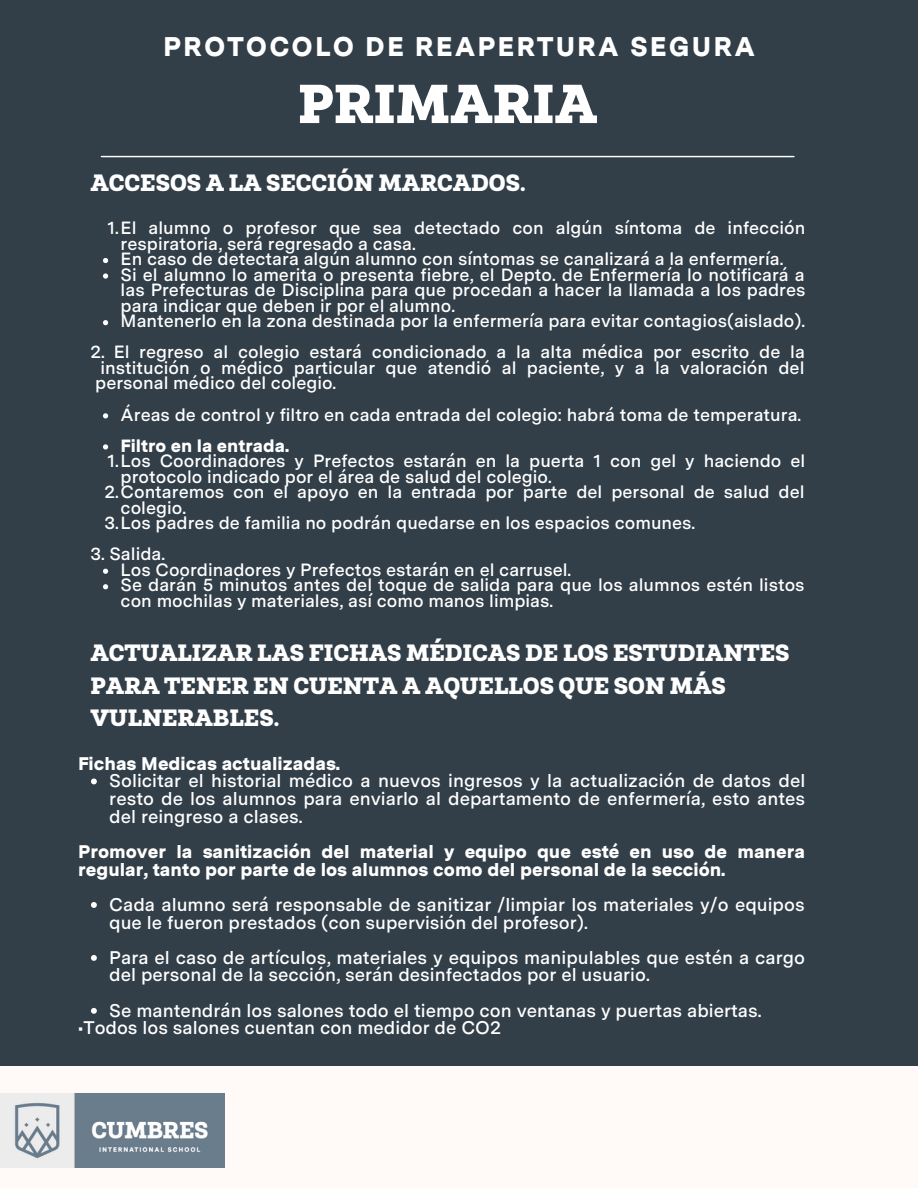
<style>
.page{position:relative;width:918px;height:1188px;background:#323e48}
.page>*{position:absolute;margin:0;border:0;box-sizing:border-box;transform-origin:0 0}
.t1{font:900 55.65px "Newslab";color:#fff}
.t2{font:900 27px "Messina Sans";letter-spacing:.08em;color:#fff}
.t3{font:900 24px/32.7px "Newslab";color:#fff}
.t4{font:600 18.3px/17.7px "Messina Sans";color:#fff}
.t5{font:900 18.3px/17.7px "Messina Sans";color:#fff}
.t6{font:600 17.7px/15.6px "Messina Sans";color:#fff}
.t7{font:900 17.7px "Messina Sans";color:#fff}
</style>
<div class="page">
<hr style="left:102px;top:156px;width:692px;height:1px;background:#fff">
<div style="left:0;top:1066px;width:918px;height:122px;background:#fffaf7"></div>
<img style="left:0;top:1093px;width:225px;height:74px">
<svg style="left:103px;top:258px;width:5px;height:5px"></svg>
<svg style="left:103px;top:273px;width:5px;height:6px"></svg>
<svg style="left:103px;top:320px;width:5px;height:5px"></svg>
<svg style="left:103px;top:413px;width:5px;height:5px"></svg>
<svg style="left:103px;top:444px;width:5px;height:6px"></svg>
<svg style="left:103px;top:569px;width:5px;height:5px"></svg>
<svg style="left:103px;top:584px;width:5px;height:5px"></svg>
<svg style="left:91px;top:779px;width:6px;height:5px"></svg>
<svg style="left:91px;top:902px;width:6px;height:6px"></svg>
<svg style="left:91px;top:955px;width:6px;height:6px"></svg>
<svg style="left:91px;top:1008px;width:6px;height:6px"></svg>
<h2 class="t2" style="left:163px;top:30px;width:593px">PROTOCOLO DE REAPERTURA SEGURA</h2>
<h1 class="t1" style="left:298px;top:81px;width:301px">PRIMARIA</h1>
<h3 class="t3" style="left:91px;top:169px;width:436px">ACCESOS A LA SECCIÓN MARCADOS.</h3>
<p class="t6" style="left:121px;top:220px;width:686px;text-indent:-13px">1.El alumno o profesor que sea detectado con algún síntoma de infección respiratoria, será regresado a casa.<br>En caso de detectara algún alumno con síntomas se canalizará a la enfermería.<br>Si el alumno lo amerita o presenta fiebre, el Depto. de Enfermería lo notificará a las Prefecturas de Disciplina para que procedan a hacer la llamada a los padres para indicar que deben ir por el alumno.<br>Mantenerlo en la zona destinada por la enfermería para evitar contagios(aislado).</p>
<p class="t6" style="left:91px;top:344px;width:716px;text-align:justify">2. El regreso al colegio estará condicionado a la alta médica por escrito de la institución o médico particular que atendió al paciente, y a la valoración del personal médico del colegio.</p>
<p class="t6" style="left:121px;top:406px;width:682px">Áreas de control y filtro en cada entrada del colegio: habrá toma de temperatura.</p>
<p class="t7" style="left:121px;top:435px;width:170px">Filtro en la entrada.</p>
<p class="t6" style="left:108px;top:453px;width:699px">1.Los Coordinadores y Prefectos estarán en la puerta 1 con gel y haciendo el</p>
<p class="t6" style="left:121px;top:469px;width:433px">protocolo indicado por el área de salud del colegio.</p>
<p class="t6" style="left:105px;top:484px;width:702px">2.Contaremos con el apoyo en la entrada por parte del personal de salud del</p>
<p class="t6" style="left:121px;top:500px;width:67px">colegio.</p>
<p class="t6" style="left:105px;top:515px;width:592px">3.Los padres de familia no podrán quedarse en los espacios comunes.</p>
<p class="t6" style="left:121px;top:562px;width:685px">Los Coordinadores y Prefectos estarán en el carrusel.<br>Se darán 5 minutos antes del toque de salida para que los alumnos estén listos con mochilas y materiales, así como manos limpias.</p>
<p class="t6" style="left:91px;top:546px;width:76px">3. Salida.</p>
<h3 class="t3" style="left:91px;top:639px;width:700px">ACTUALIZAR LAS FICHAS MÉDICAS DE LOS ESTUDIANTES<br>PARA TENER EN CUENTA A AQUELLOS QUE SON MÁS<br>VULNERABLES.</h3>
<p class="t5" style="left:78px;top:754px;width:263px">Fichas Medicas actualizadas.</p>
<p class="t4" style="left:109px;top:772px;width:698px;text-align:justify">Solicitar el historial médico a nuevos ingresos y la actualización de datos del resto de los alumnos para enviarlo al departamento de enfermería, esto antes del reingreso a clases.</p>
<p class="t5" style="left:78px;top:843px;width:728px">Promover la sanitización del material y equipo que esté en uso de manera regular, tanto por parte de los alumnos como del personal de la sección.</p>
<p class="t4" style="left:109px;top:895px;width:697px">Cada alumno será responsable de sanitizar /limpiar los materiales y/o equipos que le fueron prestados (con supervisión del profesor).</p>
<p class="t4" style="left:109px;top:948px;width:697px">Para el caso de artículos, materiales y equipos manipulables que estén a cargo del personal de la sección, serán desinfectados por el usuario.</p>
<p class="t4" style="left:109px;top:1001px;width:654px">Se mantendrán los salones todo el tiempo con ventanas y puertas abiertas.</p>
<p class="t4" style="left:78px;top:1019px;width:424px">•Todos los salones cuentan con medidor de CO2</p>
</div>
